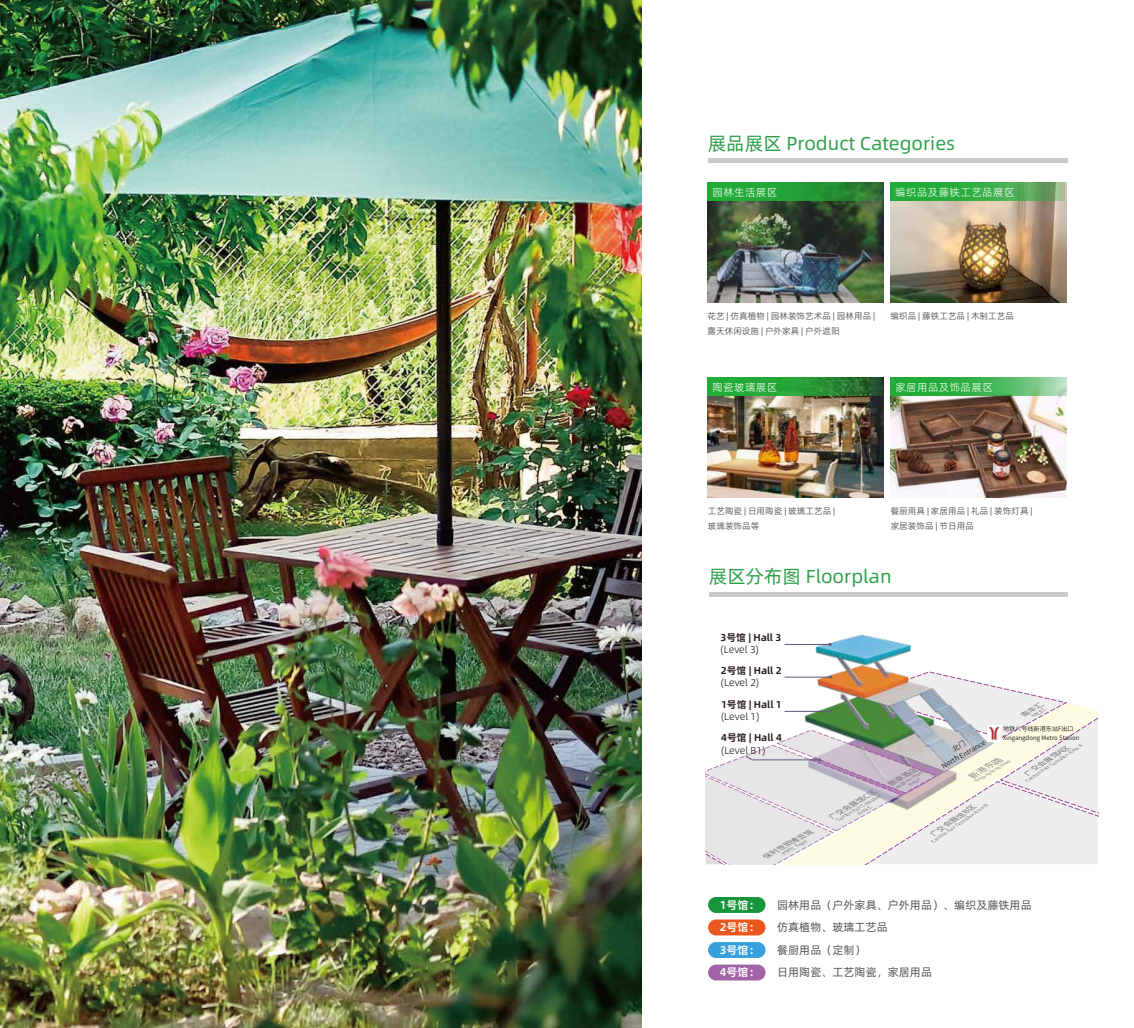
<style>
.page{position:relative;width:1134px;height:1028px;background:#fff}
.page>*{position:absolute;margin:0;border:0;box-sizing:border-box;transform-origin:0 0}
.t1{font:18.75px "Alibaba Pu Hui Ti 3 55 Regular";color:#2d9f4a}
.t2{font:11.25px "Alibaba Pu Hui Ti 3 55 Regular";color:#595757}
.t3{font:11.25px "Alibaba Pu Hui Ti 3 85 Bold";color:#fff}
.t4{font:10.62px "Alibaba Pu Hui Ti 3 45 Light";letter-spacing:.04em;color:#fff}
.t5{font:10px "Alibaba Pu Hui Ti 3 85 Bold";color:#221815}
.t6{font:10px "Alibaba Pu Hui Ti 3 45 Light";color:#221815}
.t7{font:8.75px/15px "Alibaba Pu Hui Ti 3 45 Light";color:#3e3a39}
.t8{font:italic 7.75px "Source Han Sans CN";color:#898989;scale:1.17 1}
.t9{font:7px/9.2px "Source Han Sans CN";color:#221815;text-align:center}
.t10{font:italic 6.62px "Source Han Sans CN";color:#727171;scale:1.19 1}
.t11{font:italic 6.62px "Source Han Sans CN";color:#727171;scale:1.18 1}
.t12{font:italic 6.62px "Source Han Sans CN";color:#727171;scale:1.2 1}
.t13{font:6.12px/8.6px "Source Han Sans CN";color:#221815}
.t14{font:italic 4.38px "Source Han Sans CN";color:#727171;scale:1.19 1}
.t15{font:italic 4.38px/5.2px "Source Han Sans CN";color:#727171;scale:1.18 1}
.t16{font:italic 4.38px "Source Han Sans CN";color:#727171;scale:1.2 1}
.t17{font:italic 4px/4.8px "Source Han Sans CN";color:#727171;scale:1.2 1}
.t18{font:italic 4px "Source Han Sans CN";color:#898989;scale:1.17 1}
</style>
<div class="page">
<img style="left:0;top:0;width:642px;height:1028px">
<img style="left:708px;top:378px;width:175px;height:119px">
<img style="left:891px;top:396px;width:175px;height:101px">
<svg style="left:708px;top:378px;width:174px;height:18px"></svg>
<div style="left:708px;top:158px;width:359px;height:5px;background:#c9caca"></div>
<img style="left:891px;top:182px;width:175px;height:120px">
<svg style="left:891px;top:182px;width:174px;height:18px"></svg>
<img style="left:708px;top:200px;width:175px;height:102px">
<svg style="left:708px;top:182px;width:175px;height:18px"></svg>
<svg style="left:891px;top:378px;width:175px;height:18px"></svg>
<div style="left:708px;top:897px;width:57px;height:16px;background:#18943b;border-radius:8px"></div>
<div style="left:708px;top:919px;width:57px;height:16px;background:#ea571e;border-radius:8px"></div>
<div style="left:708px;top:942px;width:57px;height:16px;background:#36a1dc;border-radius:8px"></div>
<div style="left:708px;top:964px;width:57px;height:16px;background:#a364a6;border-radius:8px"></div>
<div style="left:709px;top:591px;width:358px;height:5px;background:#c9caca"></div>
<img style="left:729px;top:591px;width:270px;height:80px">
<hr style="left:784px;top:644px;width:46px;height:1px;background:#63567e">
<svg style="left:706px;top:671px;width:392px;height:193px"></svg>
<h1 class="t1" style="left:708px;top:129px;width:249px">展品展区 Product Categories</h1>
<p class="t4" style="left:895px;top:184px;width:121px">编织品及藤铁工艺品展区</p>
<p class="t4" style="left:712px;top:184px;width:66px">园林生活展区</p>
<p class="t7" style="left:707px;top:308px;width:169px">花艺 | 仿真植物 | 园林装饰艺术品 | 园林用品 |露天休闲设施 | 户外家具 | 户外遮阳</p>
<p class="t7" style="left:890px;top:308px;width:125px">编织品 | 藤铁工艺品 | 木制工艺品</p>
<p class="t4" style="left:712px;top:379px;width:66px">陶瓷玻璃展区</p>
<p class="t4" style="left:895px;top:379px;width:99px">家居用品及饰品展区</p>
<p class="t7" style="left:708px;top:503px;width:129px">工艺陶瓷 | 日用陶瓷 | 玻璃工艺品 |玻璃装饰品等</p>
<p class="t7" style="left:891px;top:503px;width:143px">餐厨用具 | 家居用品 | 礼品 | 装饰灯具 |家居装饰品 | 节日用品</p>
<h1 class="t1" style="left:709px;top:562px;width:184px">展区分布图 Floorplan</h1>
<p class="t5" style="left:720px;top:629px;width:62px">3号馆 | Hall 3</p>
<p class="t6" style="left:720px;top:642px;width:40px">(Level 3)</p>
<p class="t5" style="left:721px;top:662px;width:62px">2号馆 | Hall 2</p>
<p class="t6" style="left:721px;top:675px;width:40px">(Level 2)</p>
<p class="t5" style="left:721px;top:696px;width:62px">1号馆 | Hall 1</p>
<p class="t6" style="left:721px;top:709px;width:40px">(Level 1)</p>
<p class="t5" style="left:721px;top:730px;width:62px">4号馆 | Hall 4</p>
<p class="t6" style="left:721px;top:742px;width:46px">(Level B1)</p>
<p class="t11" style="left:764px;top:854px;width:48px;rotate:-30deg">保利世贸博览馆</p>
<p class="t15" style="left:782px;top:851px;width:24px;rotate:-30deg">PWTC Expo</p>
<p class="t16" style="left:1032px;top:714px;width:14px;rotate:-32deg">NICEC</p>
<p class="t10" style="left:1025px;top:770px;width:45px;rotate:-33deg">广交会展馆A区</p>
<p class="t13" style="left:1003px;top:725px;width:78px">地铁八号线新港东站F出口<br>Xingangdong Metro Station</p>
<p class="t9" style="left:935px;top:754px;width:51px;rotate:-29deg">北门<br>North Entrance</p>
<p class="t10" style="left:930px;top:831px;width:45px;rotate:-34deg">广交会展馆B区</p>
<p class="t14" style="left:1025px;top:778px;width:57px;rotate:-33deg">Canton Fair Complex Area A</p>
<p class="t8" style="left:970px;top:772px;width:32px;rotate:-31deg">新港东路</p>
<p class="t18" style="left:974px;top:779px;width:37px;rotate:-31deg">Xingangdong Road</p>
<p class="t12" style="left:889px;top:780px;width:28px;rotate:-31deg">朗豪酒店</p>
<p class="t17" style="left:906px;top:778px;width:18px;text-indent:-15px;rotate:-31deg">Langham Place<br>Hotel</p>
<p class="t11" style="left:829px;top:813px;width:46px;rotate:-30deg">广交会展馆C区</p>
<p class="t15" style="left:855px;top:807px;width:26px;text-indent:-21px;rotate:-30deg">Canton Fair Complex<br>Area C</p>
<p class="t14" style="left:931px;top:839px;width:58px;rotate:-34deg">Canton Fair Complex Area B</p>
<p class="t3" style="left:720px;top:896px;width:41px">1号馆：</p>
<p class="t2" style="left:777px;top:896px;width:256px">园林用品（户外家具、户外用品）、编织及藤铁用品</p>
<p class="t3" style="left:720px;top:918px;width:41px">2号馆：</p>
<p class="t2" style="left:777px;top:918px;width:112px">仿真植物、玻璃工艺品</p>
<p class="t3" style="left:720px;top:941px;width:41px">3号馆：</p>
<p class="t2" style="left:777px;top:941px;width:90px">餐厨用品（定制）</p>
<p class="t3" style="left:720px;top:963px;width:41px">4号馆：</p>
<p class="t2" style="left:777px;top:963px;width:156px">日用陶瓷、工艺陶瓷，家居用品</p>
</div>
